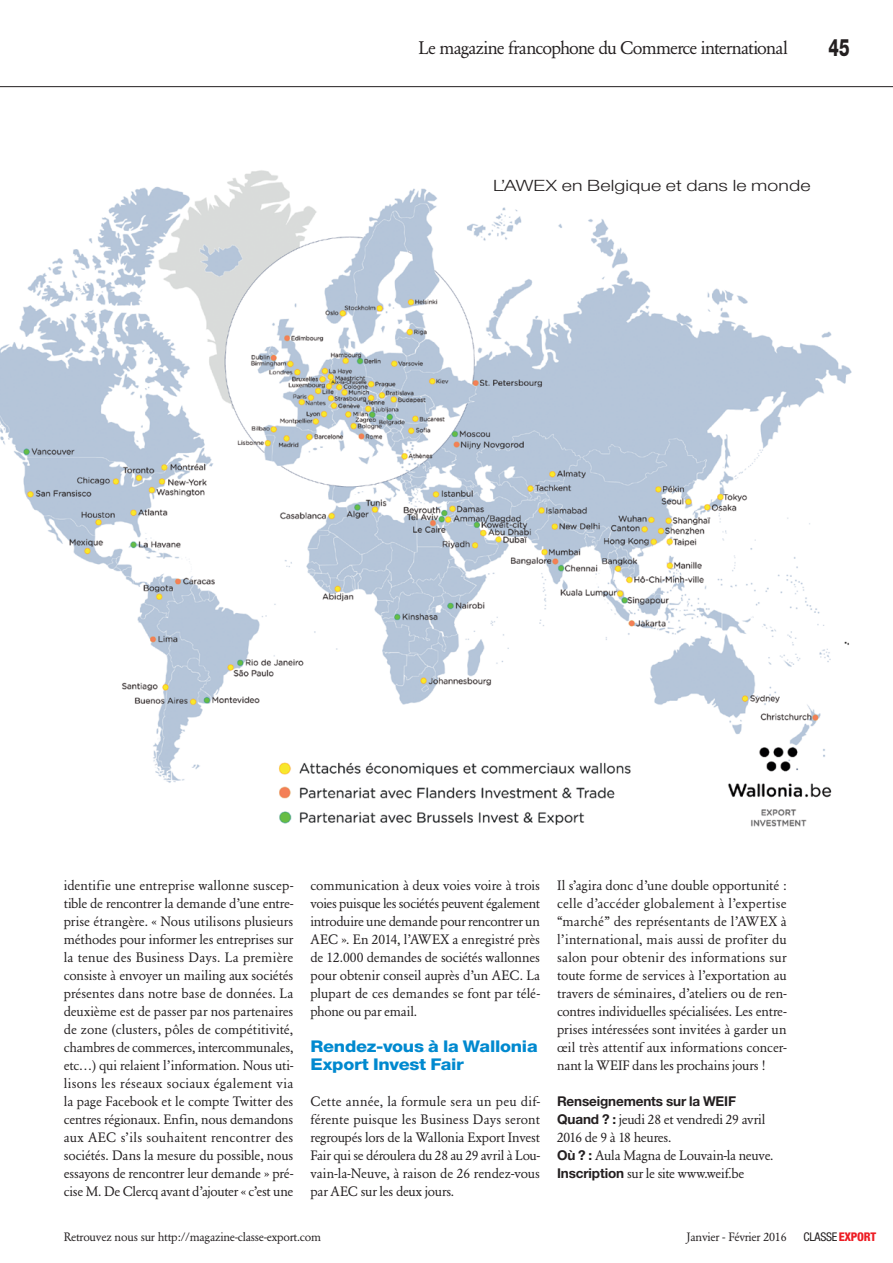
<style>
.page{position:relative;width:893px;height:1263px;background:#fff}
.page>*{position:absolute;margin:0;border:0;box-sizing:border-box;transform-origin:0 0}
.t1{font:800 24px "Helvetica Neue";color:#231f20;scale:.7 1}
.t2{font:18px "Garamond BE";letter-spacing:-.045em;color:#231f20}
.t3{font:800 16.2px/18px "Helvetica Neue";letter-spacing:-.015em;color:#0089cf;scale:1.11 1}
.t4{font:300 15.6px "Helvetica Neue";letter-spacing:.005em;color:#231f20;scale:1.25 1}
.t5{font:13.5px/18px "Garamond BE";letter-spacing:-.015em;color:#231f20;text-align:justify}
.t6{font:700 13.5px "Helvetica Neue";letter-spacing:-.01em;color:#231f20}
.t7{font:12px "Garamond BE";letter-spacing:-.02em;color:#231f20}
.t8{font:condensed 12px "Helvetica Neue";letter-spacing:-.02em;color:#231f20}
.s1{font-family:"Helvetica Neue";font-weight:700}
.s2{font-weight:800;color:#ed1d24}
</style>
<div class="page">
<hr style="left:0;top:86px;width:893px;height:1px;background:#231f20">
<img style="left:0;top:170px;width:852px;height:657px">
<div style="left:493px;top:175px;width:362px;height:25px;background:#fff"></div>
<h2 class="t2" style="left:418px;top:37px;width:371px">Le magazine francophone du Commerce international</h2>
<h1 class="t1" style="left:829px;top:33px;width:32px">45</h1>
<p class="t4" style="left:493px;top:176px;width:255px">L’AWEX en Belgique et dans le monde</p>
<p class="t5" style="left:64px;top:877px;width:231px">identifie une entreprise wallonne suscep&shy;tible de rencontrer la demande d’une entre&shy;prise étrangère. « Nous utilisons plusieurs méthodes pour informer les entreprises sur la tenue des Business Days. La première consiste à envoyer un mailing aux sociétés présentes dans notre base de données. La deuxième est de passer par nos partenaires de zone (clusters, pôles de compétitivité, chambres de commerces, intercommunales, etc…) qui relaient l’information. Nous uti&shy;lisons les réseaux sociaux également via la page Facebook et le compte Twitter des centres régionaux. Enfin, nous demandons aux AEC s’ils souhaitent rencontrer des sociétés. Dans la mesure du possible, nous essayons de rencontrer leur demande » pré&shy;cise M. De Clercq avant d’ajouter « c’est une</p>
<p class="t5" style="left:310px;top:877px;width:231px">communication à deux voies voire à trois voies puisque les sociétés peuvent également introduire une demande pour rencontrer un AEC ». En 2014, l’AWEX a enregistré près de 12.000 demandes de sociétés wallonnes pour obtenir conseil auprès d’un AEC. La plupart de ces demandes se font par télé&shy;phone ou par email.</p>
<p class="t3" style="left:310px;top:1037px;width:206px">Rendez-vous à la Wallonia<br>Export Invest Fair</p>
<p class="t5" style="left:310px;top:1093px;width:231px">Cette année, la formule sera un peu dif&shy;férente puisque les Business Days seront regroupés lors de la Wallonia Export Invest Fair qui se déroulera du 28 au 29 avril à Lou&shy;vain-la-Neuve, à raison de 26 rendez-vous par AEC sur les deux jours.</p>
<p class="t5" style="left:557px;top:877px;width:231px">Il s’agira donc d’une double opportunité : celle d’accéder globalement à l’expertise “marché” des représentants de l’AWEX à l’international, mais aussi de profiter du salon pour obtenir des informations sur toute forme de services à l’exportation au travers de séminaires, d’ateliers ou de ren&shy;contres individuelles spécialisées. Les entre&shy;prises intéressées sont invitées à garder un œil très attentif aux informations concer&shy;nant la WEIF dans les prochains jours !</p>
<p class="t6" style="left:557px;top:1093px;width:181px">Renseignements sur la WEIF</p>
<p class="t5" style="left:557px;top:1111px;width:218px;text-align:left"><span class="s1">Quand ? :</span> jeudi 28 et vendredi 29 avril<br>2016 de 9 à 18 heures.<br><span class="s1">Où ? :</span> Aula Magna de Louvain-la neuve.<br><span class="s1">Inscription</span> sur le site www.weif.be</p>
<p class="t7" style="left:64px;top:1230px;width:259px">Retrouvez nous sur http://magazine-classe-export.com</p>
<p class="t7" style="left:687px;top:1230px;width:101px">Janvier - Février 2016</p>
<p class="t8" style="left:803px;top:1230px;width:74px">CLASSE<span class="s2">EXPORT</span></p>
</div>
